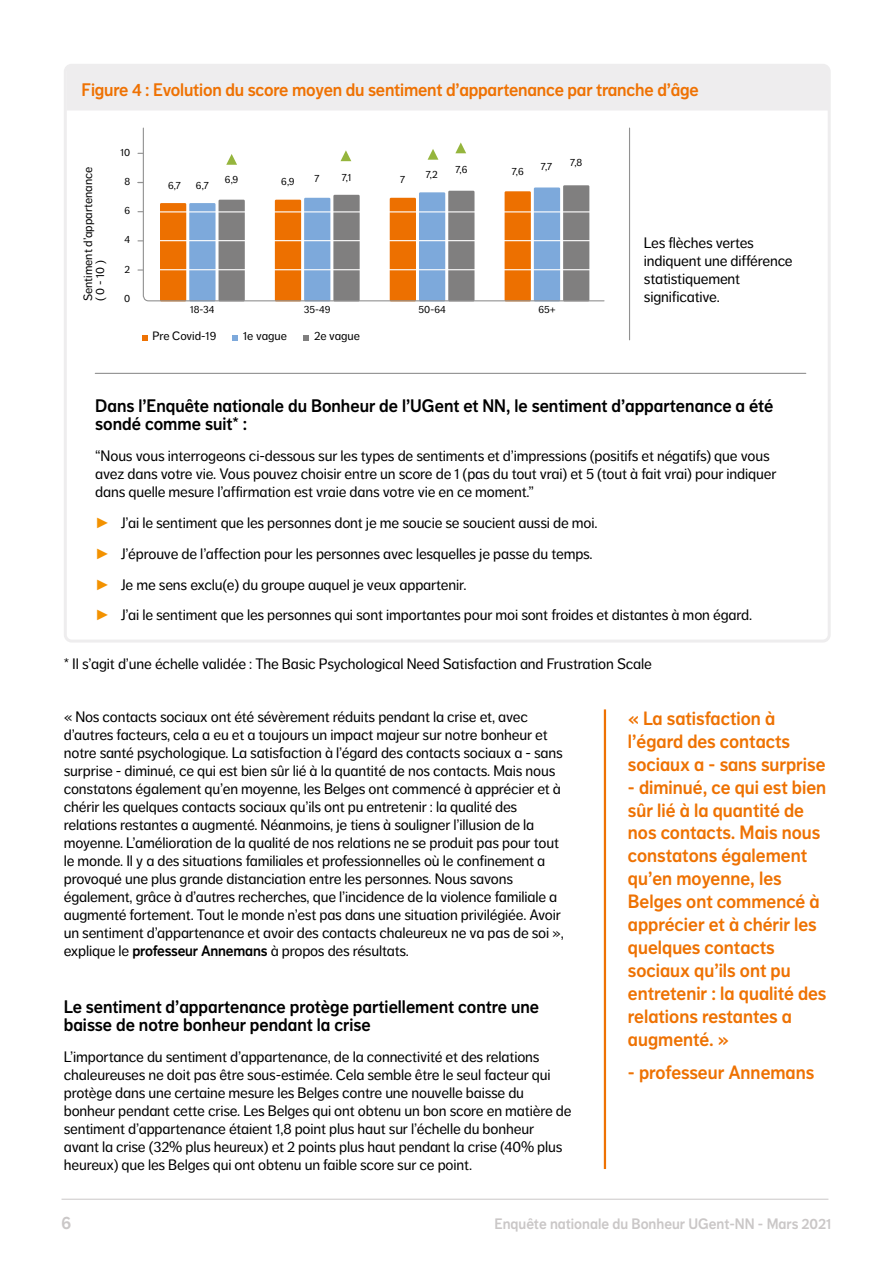
<style>
.page{position:relative;width:893px;height:1263px;background:#fff}
.page>*{position:absolute;margin:0;border:0;box-sizing:border-box;transform-origin:0 0}
.t1{font:19.05px/23px "NN Dagny Display";color:#ee7203}
.t2{font:18px/18px "NN Dagny Display";color:#000}
.t3{font:18px "NN Dagny Display";letter-spacing:-.01em;color:#ee7203}
.t4{font:18px "NN Dagny Display";color:#cac7c7}
.t5{font:15px/18px "NN Dagny Text";letter-spacing:-.01em;color:#000}
.t6{font:15px "NN Dagny Display";color:#cac7c7}
.t7{font:12px/12px "NN Dagny Text";color:#000}
.t8{font:10.5px "NN Dagny Text";color:#000}
.s1{font-family:"Arial";color:#f39200}
.s2{font-family:"NN Dagny Display"}
</style>
<div class="page">
<hr style="left:62px;top:1199px;width:766px;height:1px;background:#cac7c7">
<div style="left:67px;top:65px;width:762px;height:46px;background:#eeedee"></div>
<svg style="left:142px;top:127px;width:463px;height:175px"></svg>
<hr style="left:146px;top:240px;width:474px;height:1px;background:#fff">
<hr style="left:146px;top:211px;width:474px;height:1px;background:#fff">
<hr style="left:146px;top:182px;width:474px;height:1px;background:#fff">
<hr style="left:146px;top:269px;width:474px;height:1px;background:#fff">
<hr style="left:146px;top:153px;width:474px;height:1px;background:#fff">
<svg style="left:142px;top:335px;width:5px;height:5px"></svg>
<svg style="left:232px;top:335px;width:6px;height:5px"></svg>
<svg style="left:303px;top:335px;width:6px;height:5px"></svg>
<hr style="left:629px;top:128px;width:1px;height:212px;background:#919191">
<svg style="left:226px;top:154px;width:11px;height:11px"></svg>
<svg style="left:340px;top:150px;width:11px;height:11px"></svg>
<svg style="left:428px;top:149px;width:10px;height:11px"></svg>
<svg style="left:455px;top:142px;width:11px;height:11px"></svg>
<hr style="left:95px;top:373px;width:711px;height:1px;background:#919191">
<hr style="left:604px;top:709px;width:2px;height:460px;background:#ee7203">
<p class="t3" style="left:82px;top:79px;width:619px">Figure 4 : Evolution du score moyen du sentiment d’appartenance par tranche d’âge</p>
<p class="t7" style="left:82px;top:301px;width:136px;rotate:-90deg">Sentiment d’appartenance ( 0 - 10 )</p>
<p class="t8" style="left:121px;top:146px;width:11px">10</p>
<p class="t8" style="left:124px;top:175px;width:7px">8</p>
<p class="t8" style="left:125px;top:205px;width:7px">6</p>
<p class="t8" style="left:125px;top:234px;width:7px">4</p>
<p class="t8" style="left:125px;top:263px;width:7px">2</p>
<p class="t8" style="left:124px;top:292px;width:8px">0</p>
<p class="t8" style="left:342px;top:171px;width:11px">7,1</p>
<p class="t8" style="left:314px;top:172px;width:7px">7</p>
<p class="t8" style="left:168px;top:179px;width:14px">6,7</p>
<p class="t8" style="left:196px;top:179px;width:14px">6,7</p>
<p class="t8" style="left:281px;top:176px;width:15px">6,9</p>
<p class="t8" style="left:400px;top:173px;width:7px">7</p>
<p class="t8" style="left:225px;top:173px;width:15px">6,9</p>
<p class="t8" style="left:426px;top:168px;width:13px">7,2</p>
<p class="t8" style="left:455px;top:164px;width:14px">7,6</p>
<p class="t8" style="left:512px;top:165px;width:14px">7,6</p>
<p class="t8" style="left:541px;top:161px;width:13px">7,7</p>
<p class="t8" style="left:570px;top:156px;width:14px">7,8</p>
<p class="t8" style="left:190px;top:304px;width:26px">18-34</p>
<p class="t8" style="left:304px;top:304px;width:28px">35-49</p>
<p class="t8" style="left:418px;top:304px;width:29px">50-64</p>
<p class="t8" style="left:538px;top:304px;width:19px">65+</p>
<p class="t7" style="left:153px;top:330px;width:65px">Pre Covid-19</p>
<p class="t7" style="left:243px;top:330px;width:45px">1e vague</p>
<p class="t7" style="left:314px;top:330px;width:48px">2e vague</p>
<p class="t5" style="left:644px;top:234px;width:150px">Les flèches vertes indiquent une différence statistiquement significative.</p>
<p class="t2" style="left:95px;top:397px;width:680px">Dans l’Enquête nationale du Bonheur de l’UGent et NN, le sentiment d’appartenance a été sondé comme suit* :</p>
<p class="t5" style="left:95px;top:447px;width:683px">“Nous vous interrogeons ci-dessous sur les types de sentiments et d’impressions (positifs et négatifs) que vous avez dans votre vie. Vous pouvez choisir entre un score de 1 (pas du tout vrai) et 5 (tout à fait vrai) pour indiquer dans quelle mesure l’affirmation est vraie dans votre vie en ce moment.”</p>
<p class="t5" style="left:95px;top:507px;width:658px;line-height:30.8px"><span class="s1">►</span> J’ai le sentiment que les personnes dont je me soucie se soucient aussi de moi.<br><span class="s1">►</span> J’éprouve de l’affection pour les personnes avec lesquelles je passe du temps.<br><span class="s1">►</span> Je me sens exclu(e) du groupe auquel je veux appartenir.<br><span class="s1">►</span> J’ai le sentiment que les personnes qui sont importantes pour moi sont froides et distantes à mon égard.</p>
<p class="t5" style="left:64px;top:655px;width:589px">* Il s’agit d’une échelle validée : The Basic Psychological Need Satisfaction and Frustration Scale</p>
<p class="t1" style="left:628px;top:707px;width:199px">« La satisfaction à l’égard des contacts sociaux a - sans surprise</p>
<p class="t1" style="left:628px;top:776px;width:200px">- diminué, ce qui est bien sûr lié à la quantité de nos contacts. Mais nous constatons également qu’en moyenne, les<br>Belges ont commencé à apprécier et à chérir les quelques contacts sociaux qu’ils ont pu entretenir : la qualité des relations restantes a augmenté. »</p>
<p class="t1" style="left:628px;top:1061px;width:188px">- professeur Annemans</p>
<p class="t5" style="left:64px;top:707px;width:502px">« Nos contacts sociaux ont été sévèrement réduits pendant la crise et, avec d’autres facteurs, cela a eu et a toujours un impact majeur sur notre bonheur et notre santé psychologique. La satisfaction à l’égard des contacts sociaux a - sans surprise - diminué, ce qui est bien sûr lié à la quantité de nos contacts. Mais nous constatons également qu’en moyenne, les Belges ont commencé à apprécier et à chérir les quelques contacts sociaux qu’ils ont pu entretenir : la qualité des relations restantes a augmenté. Néanmoins, je tiens à souligner l’illusion de la moyenne. L’amélioration de la qualité de nos relations ne se produit pas pour tout le monde. Il y a des situations familiales et professionnelles où le confinement a provoqué une plus grande distanciation entre les personnes. Nous savons également, grâce à d’autres recherches, que l’incidence de la violence familiale a augmenté fortement. Tout le monde n’est pas dans une situation privilégiée. Avoir un sentiment d’appartenance et avoir des contacts chaleureux ne va pas de soi », explique le <span class="s2">professeur Annemans</span> à propos des résultats.</p>
<p class="t2" style="left:64px;top:998px;width:477px">Le sentiment d’appartenance protège partiellement contre une baisse de notre bonheur pendant la crise</p>
<p class="t5" style="left:64px;top:1047px;width:509px">L’importance du sentiment d’appartenance, de la connectivité et des relations chaleureuses ne doit pas être sous-estimée. Cela semble être le seul facteur qui protège dans une certaine mesure les Belges contre une nouvelle baisse du bonheur pendant cette crise. Les Belges qui ont obtenu un bon score en matière de sentiment d’appartenance étaient 1,8 point plus haut sur l’échelle du bonheur avant la crise (32% plus heureux) et 2 points plus haut pendant la crise (40% plus heureux) que les Belges qui ont obtenu un faible score sur ce point.</p>
<p class="t4" style="left:62px;top:1212px;width:11px">6</p>
<p class="t6" style="left:494px;top:1215px;width:339px">Enquête nationale du Bonheur UGent-NN - Mars 2021</p>
</div>
